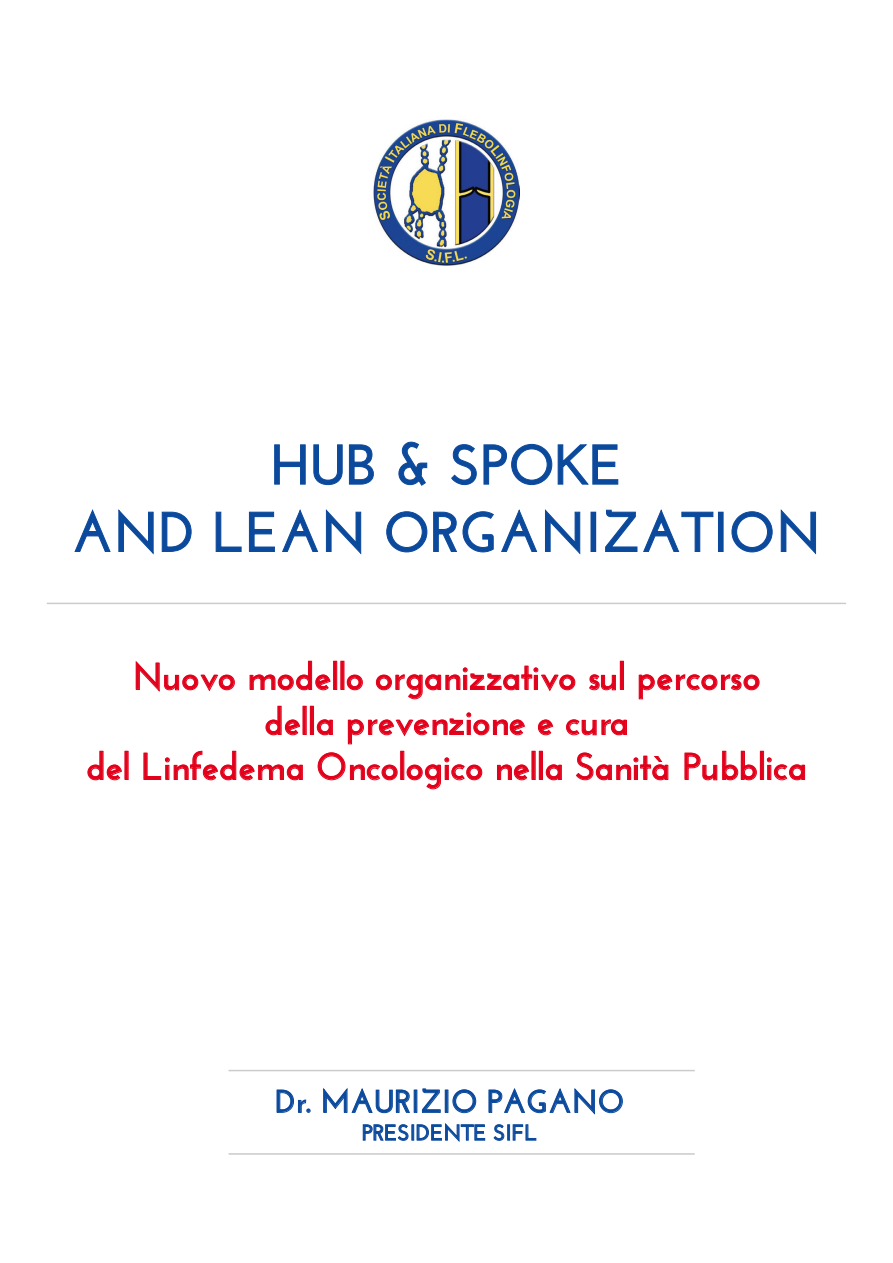
<style>
.page{position:relative;width:893px;height:1263px;background:#fff}
.page>*{position:absolute;margin:0;border:0;box-sizing:border-box;transform-origin:0 0}
.t1{font:700 56.1px/67.3px "Josefin Sans";color:#0b499c;text-align:center}
.t2{font:700 37.5px/45px "Josefin Sans";color:#e2001a;text-align:center}
.t3{font:700 31.8px "Josefin Sans";color:#0b499c}
.t4{font:700 21.9px "Josefin Sans";color:#0b499c}
</style>
<div class="page">
<svg style="left:274px;top:444px;width:32px;height:40px"></svg>
<svg style="left:313px;top:444px;width:30px;height:41px"></svg>
<svg style="left:349px;top:444px;width:25px;height:40px"></svg>
<svg style="left:399px;top:442px;width:28px;height:44px"></svg>
<svg style="left:451px;top:444px;width:26px;height:41px"></svg>
<svg style="left:484px;top:444px;width:68px;height:41px"></svg>
<svg style="left:558px;top:444px;width:60px;height:40px"></svg>
<svg style="left:75px;top:509px;width:35px;height:43px"></svg>
<svg style="left:118px;top:509px;width:36px;height:45px"></svg>
<svg style="left:162px;top:512px;width:29px;height:40px"></svg>
<svg style="left:216px;top:512px;width:25px;height:40px"></svg>
<svg style="left:249px;top:512px;width:26px;height:40px"></svg>
<svg style="left:282px;top:509px;width:36px;height:43px"></svg>
<svg style="left:326px;top:509px;width:35px;height:45px"></svg>
<svg style="left:386px;top:511px;width:41px;height:41px"></svg>
<svg style="left:433px;top:512px;width:24px;height:40px"></svg>
<svg style="left:463px;top:511px;width:31px;height:41px"></svg>
<svg style="left:501px;top:509px;width:36px;height:43px"></svg>
<svg style="left:545px;top:509px;width:35px;height:45px"></svg>
<div style="left:591px;top:512px;width:5px;height:40px;border:1px solid #0b499c"></div>
<svg style="left:605px;top:510px;width:32px;height:42px"></svg>
<svg style="left:643px;top:509px;width:70px;height:43px"></svg>
<div style="left:718px;top:512px;width:5px;height:40px;border:1px solid #0b499c"></div>
<svg style="left:732px;top:511px;width:40px;height:41px"></svg>
<svg style="left:781px;top:509px;width:35px;height:45px"></svg>
<svg style="left:136px;top:661px;width:99px;height:31px"></svg>
<svg style="left:250px;top:661px;width:80px;height:29px"></svg>
<div style="left:333px;top:661px;width:4px;height:29px;border:1px solid #e2001a"></div>
<svg style="left:347px;top:675px;width:16px;height:15px"></svg>
<svg style="left:376px;top:666px;width:199px;height:33px"></svg>
<svg style="left:589px;top:675px;width:27px;height:15px"></svg>
<div style="left:620px;top:661px;width:4px;height:29px;border:1px solid #e2001a"></div>
<svg style="left:639px;top:675px;width:120px;height:24px"></svg>
<svg style="left:266px;top:706px;width:34px;height:29px"></svg>
<div style="left:310px;top:706px;width:4px;height:29px;border:1px solid #e2001a"></div>
<svg style="left:317px;top:720px;width:16px;height:15px"></svg>
<svg style="left:348px;top:713px;width:177px;height:31px"></svg>
<svg style="left:538px;top:720px;width:15px;height:15px"></svg>
<svg style="left:566px;top:720px;width:30px;height:15px"></svg>
<svg style="left:602px;top:720px;width:25px;height:15px"></svg>
<svg style="left:88px;top:751px;width:34px;height:29px"></svg>
<svg style="left:144px;top:751px;width:159px;height:29px"></svg>
<svg style="left:318px;top:752px;width:79px;height:28px"></svg>
<svg style="left:407px;top:758px;width:75px;height:31px"></svg>
<svg style="left:497px;top:765px;width:32px;height:15px"></svg>
<div style="left:539px;top:751px;width:4px;height:29px;border:1px solid #e2001a"></div>
<svg style="left:546px;top:765px;width:16px;height:15px"></svg>
<svg style="left:576px;top:753px;width:92px;height:27px"></svg>
<svg style="left:685px;top:751px;width:72px;height:29px"></svg>
<div style="left:760px;top:751px;width:4px;height:29px;border:1px solid #e2001a"></div>
<svg style="left:767px;top:758px;width:38px;height:22px"></svg>
<hr style="left:47px;top:603px;width:799px;height:1px;background:#ccc">
<hr style="left:229px;top:1070px;width:466px;height:1px;background:#ccc">
<hr style="left:229px;top:1153px;width:466px;height:2px;background:#ccc">
<img style="left:373px;top:119px;width:147px;height:146px">
<svg style="left:277px;top:1090px;width:34px;height:23px"></svg>
<svg style="left:323px;top:1088px;width:87px;height:25px"></svg>
<svg style="left:422px;top:1089px;width:19px;height:24px"></svg>
<div style="left:445px;top:1090px;width:3px;height:22px;border:1px solid #0b499c"></div>
<svg style="left:453px;top:1089px;width:23px;height:24px"></svg>
<svg style="left:489px;top:1088px;width:134px;height:26px"></svg>
<svg style="left:363px;top:1123px;width:122px;height:19px"></svg>
<svg style="left:494px;top:1124px;width:42px;height:17px"></svg>
<h1 class="t1" style="left:72px;top:431px;width:751px">HUB &amp; SPOKE<br>AND LEAN ORGANIZATION</h1>
<p class="t2" style="left:86px;top:654px;width:722px">Nuovo modello organizzativo sul percorso<br>della prevenzione e cura<br>del Linfedema Oncologico nella Sanità Pubblica</p>
<p class="t3" style="left:275px;top:1083px;width:351px">Dr. MAURIZIO PAGANO</p>
<p class="t4" style="left:362px;top:1120px;width:177px">PRESIDENTE SIFL</p>
</div>
